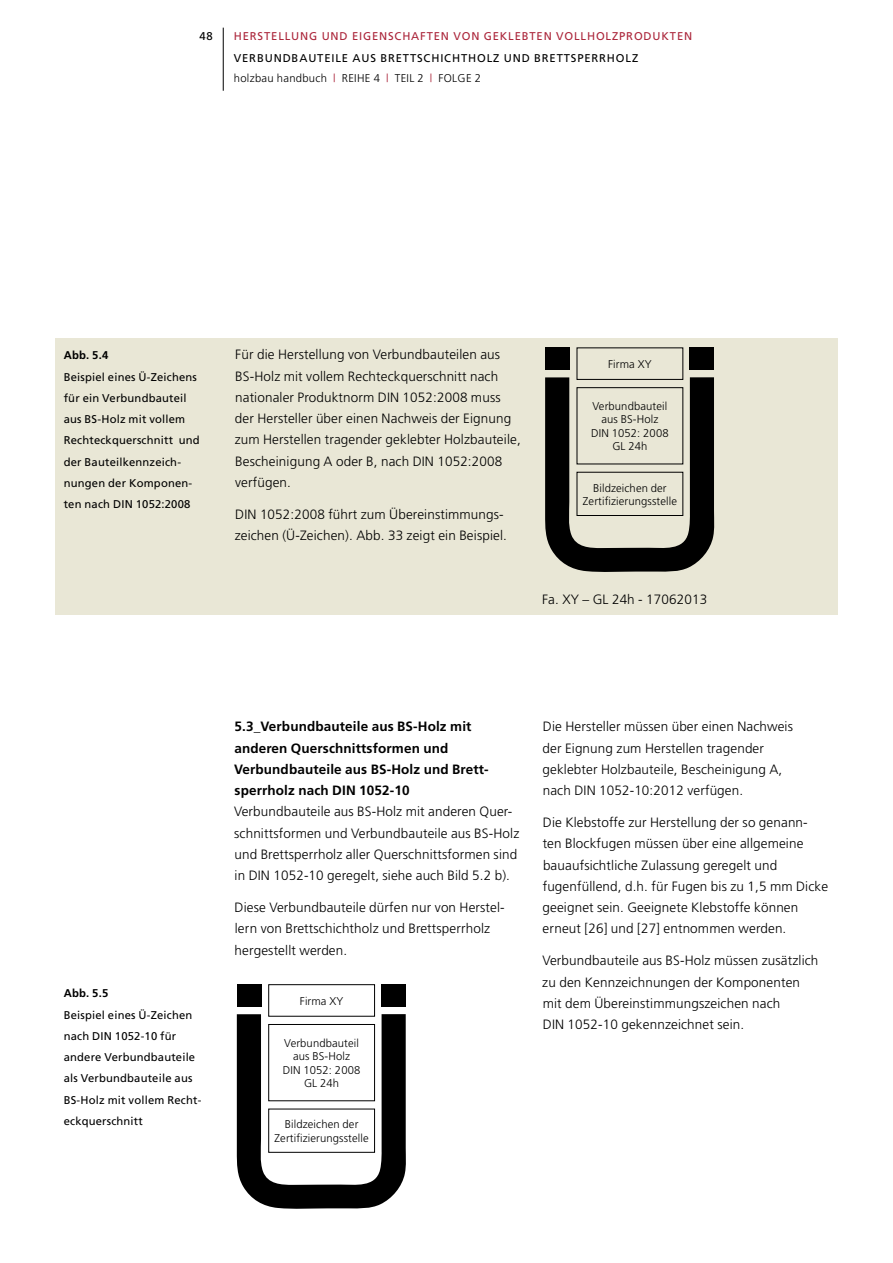
<style>
.page{position:relative;width:893px;height:1263px;background:#fff}
.page>*{position:absolute;margin:0;border:0;box-sizing:border-box;transform-origin:0 0}
.t1{font:300 13.5px/21.3px "Frutiger";letter-spacing:.01em;color:#000}
.t2{font:700 13.5px/21.3px "Frutiger";letter-spacing:.01em;color:#000}
.t3{font:11.25px/21.3px "Frutiger";letter-spacing:.015em;color:#000}
.t4{font:300 11.25px/13.5px "Frutiger";letter-spacing:.01em;color:#000;text-align:center}
.t5{font:11.25px/20.5px "Frutiger";letter-spacing:.075em;color:#000}
.t6{font:11.25px "Frutiger";letter-spacing:.075em;color:#ab253a}
.t7{font:700 11.25px "Frutiger";letter-spacing:.015em;color:#000}
.s1{font-weight:300}
.s2{font-weight:300;color:#ab253a}
</style>
<div class="page">
<div style="left:55px;top:338px;width:783px;height:276px;background:#e9e7d6"></div>
<div style="left:237px;top:984px;width:24px;height:23px;background:#000"></div>
<div style="left:382px;top:984px;width:24px;height:23px;background:#000"></div>
<svg style="left:237px;top:1014px;width:169px;height:195px"></svg>
<div style="left:268px;top:984px;width:107px;height:32px;border:1px solid #000"></div>
<div style="left:269px;top:1024px;width:106px;height:77px;background:#fff"></div>
<div style="left:268px;top:1024px;width:107px;height:77px;border:1px solid #000"></div>
<div style="left:269px;top:1109px;width:106px;height:43px;background:#fff"></div>
<div style="left:545px;top:348px;width:24px;height:22px;background:#000"></div>
<div style="left:690px;top:348px;width:24px;height:22px;background:#000"></div>
<svg style="left:545px;top:377px;width:170px;height:195px"></svg>
<div style="left:577px;top:348px;width:106px;height:31px;background:#e9e7d6"></div>
<div style="left:577px;top:348px;width:106px;height:32px;border:1px solid #000"></div>
<div style="left:577px;top:388px;width:106px;height:76px;background:#e9e7d6"></div>
<div style="left:577px;top:387px;width:106px;height:77px;border:1px solid #000"></div>
<div style="left:577px;top:472px;width:106px;height:43px;background:#e9e7d6"></div>
<div style="left:577px;top:472px;width:106px;height:44px;border:1px solid #000"></div>
<hr style="left:223px;top:28px;width:1px;height:63px;background:#000">
<p class="t3" style="left:200px;top:26px;width:15px">48</p>
<p class="t6" style="left:234px;top:30px;width:460px">HERSTELLUNG UND EIGENSCHAFTEN VON GEKLEBTEN VOLLHOLZPRODUKTEN</p>
<p class="t5" style="left:234px;top:47px;width:406px">VERBUNDBAUTEILE AUS BRETTSCHICHTHOLZ UND BRETTSPERRHOLZ <span class="s1">holzbau handbuch</span> <span class="s2">|</span> <span class="s1">REIHE 4</span> <span class="s2">|</span> <span class="s1">TEIL 2</span> <span class="s2">|</span> <span class="s1">FOLGE 2</span></p>
<p class="t7" style="left:64px;top:349px;width:46px">Abb. 5.4</p>
<p class="t3" style="left:64px;top:366px;width:138px">Beispiel eines Ü-Zeichens für ein Verbundbauteil aus BS-Holz mit vollem<br>Rechteckquerschnitt und der Bauteilkennzeich&shy;nungen der Komponen&shy;ten nach DIN 1052:2008</p>
<p class="t1" style="left:235px;top:344px;width:288px">Für die Herstellung von Verbundbauteilen aus BS-Holz mit vollem Rechteckquerschnitt nach nationaler Produktnorm DIN 1052:2008 muss der Hersteller über einen Nachweis der Eignung zum Herstellen tragender geklebter Holzbauteile, Bescheinigung A oder B, nach DIN 1052:2008 verfügen.</p>
<p class="t1" style="left:235px;top:503px;width:274px">DIN 1052:2008 führt zum Übereinstimmungs&shy;zeichen (Ü-Zeichen). Abb. 33 zeigt ein Beispiel.</p>
<p class="t4" style="left:608px;top:357px;width:45px">Firma XY</p>
<p class="t4" style="left:591px;top:399px;width:79px">Verbundbauteil aus BS-Holz<br>DIN 1052: 2008<br>GL 24h</p>
<p class="t4" style="left:583px;top:481px;width:96px">Bildzeichen der<br>Zertifizierungsstelle</p>
<p class="t1" style="left:542px;top:588px;width:167px">Fa. XY – GL 24h - 17062013</p>
<p class="t7" style="left:64px;top:987px;width:46px">Abb. 5.5</p>
<p class="t3" style="left:64px;top:1004px;width:139px">Beispiel eines Ü-Zeichen nach DIN 1052-10 für andere Verbundbauteile als Verbundbauteile aus<br>BS-Holz mit vollem Recht&shy;eckquerschnitt</p>
<p class="t2" style="left:234px;top:716px;width:256px">5.3_Verbundbauteile aus BS-Holz mit anderen Querschnittsformen und Verbundbauteile aus BS-Holz und Brett&shy;sperrholz nach DIN 1052-10</p>
<p class="t1" style="left:234px;top:801px;width:287px">Verbundbauteile aus BS-Holz mit anderen Quer&shy;schnittsformen und Verbundbauteile aus BS-Holz und Brettsperrholz aller Querschnittsformen sind in DIN 1052-10 geregelt, siehe auch Bild 5.2 b).</p>
<p class="t1" style="left:235px;top:897px;width:272px">Diese Verbundbauteile dürfen nur von Herstel&shy;lern von Brettschichtholz und Brettsperrholz hergestellt werden.</p>
<p class="t4" style="left:300px;top:994px;width:45px">Firma XY</p>
<p class="t4" style="left:283px;top:1036px;width:79px">Verbundbauteil aus BS-Holz<br>DIN 1052: 2008<br>GL 24h</p>
<p class="t4" style="left:275px;top:1118px;width:96px">Bildzeichen der<br>Zertifizierungsstelle</p>
<p class="t1" style="left:542px;top:716px;width:252px">Die Hersteller müssen über einen Nachweis der Eignung zum Herstellen tragender geklebter Holzbauteile, Bescheinigung A, nach DIN 1052-10:2012 verfügen.</p>
<p class="t1" style="left:542px;top:812px;width:287px">Die Klebstoffe zur Herstellung der so genann&shy;ten Blockfugen müssen über eine allgemeine bauaufsichtliche Zulassung geregelt und fugenfüllend, d.h. für Fugen bis zu 1,5 mm Dicke geeignet sein. Geeignete Klebstoffe können erneut [26] und [27] entnommen werden.</p>
<p class="t1" style="left:542px;top:950px;width:278px">Verbundbauteile aus BS-Holz müssen zusätzlich zu den Kennzeichnungen der Komponenten mit dem Übereinstimmungszeichen nach<br>DIN 1052-10 gekennzeichnet sein.</p>
</div>
